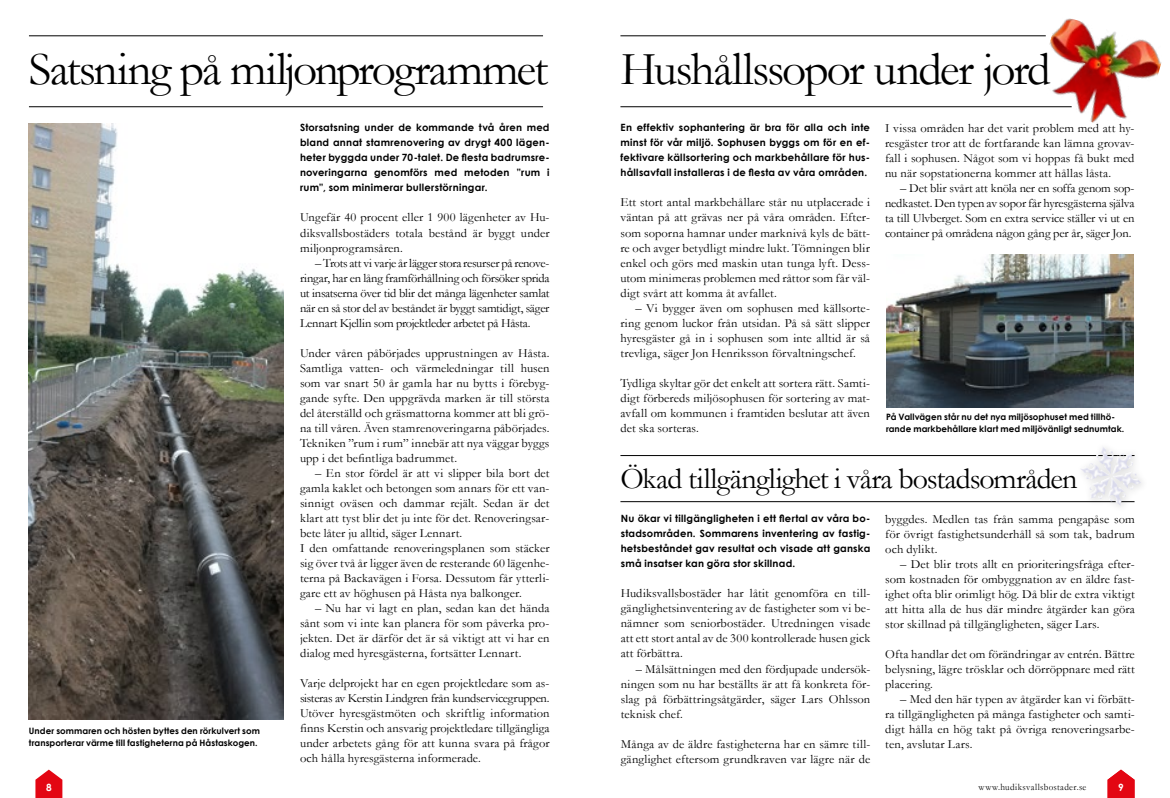
<style>
.page{position:relative;width:1170px;height:798px;background:#fff}
.page>*{position:absolute;margin:0;border:0;box-sizing:border-box;transform-origin:0 0}
.t1{font:47.5px "Garamond";letter-spacing:-.045em;color:#000}
.t2{font:30px "Garamond";letter-spacing:-.03em;color:#000}
.t3{font:12.5px/15px "Garamond";letter-spacing:.01em;color:#000;text-align:justify}
.t4{font:700 10px/15px "Century Gothic";letter-spacing:.02em;color:#000;text-align:justify}
.t5{font:700 10px "Century Gothic";color:#fff}
.t6{font:9.62px "Garamond";letter-spacing:.04em;color:#000;scale:.95 1}
.t7{font:700 8.75px/11.2px "Century Gothic";letter-spacing:.005em;color:#000}
</style>
<div class="page">
<img style="left:886px;top:254px;width:247px;height:153px">
<svg style="left:35px;top:769px;width:27px;height:28px"></svg>
<svg style="left:1107px;top:769px;width:27px;height:28px"></svg>
<hr style="left:29px;top:35px;width:514px;height:1px;background:#000">
<hr style="left:620px;top:35px;width:425px;height:1px;background:#000">
<hr style="left:620px;top:455px;width:514px;height:1px;background:#000">
<hr style="left:29px;top:106px;width:514px;height:1px;background:#000">
<hr style="left:620px;top:106px;width:451px;height:1px;background:#000">
<hr style="left:620px;top:501px;width:514px;height:1px;background:#000">
<img style="left:29px;top:124px;width:255px;height:595px">
<img style="left:1031px;top:18px;width:131px;height:105px">
<div style="left:1075px;top:439px;width:74px;height:74px;background:#000;opacity:.15"></div>
<img style="left:1095px;top:445px;width:37px;height:29px">
<h1 class="t1" style="left:29px;top:37px;width:520px">Satsning på miljonprogrammet</h1>
<h1 class="t1" style="left:620px;top:37px;width:432px">Hushållssopor under jord</h1>
<p class="t7" style="left:29px;top:724px;width:232px">Under sommaren och hösten byttes den rörkulvert som transporterar värme till fastigheterna på Håstaskogen.</p>
<p class="t4" style="left:300px;top:120px;width:251px">Storsatsning under de kommande två åren med bland annat stamrenovering av drygt 400 lägen&shy;heter byggda under 70-talet. De flesta badrumsre&shy;noveringarna genomförs med metoden ”rum i rum”, som minimerar bullerstörningar.</p>
<p class="t3" style="left:300px;top:210px;width:251px">Ungefär 40 procent eller 1 900 lägenheter av Hu&shy;diksvallsbostäders totala bestånd är byggt under miljonprogramsåren.</p>
<p class="t3" style="left:300px;top:255px;width:251px;text-indent:15px">– Trots att vi varje år lägger stora resurser på renove&shy;ringar, har en lång framförhållning och försöker sprida ut insatserna över tid blir det många lägenheter samlat när en så stor del av beståndet är byggt samtidigt, säger Lennart Kjellin som projektleder arbetet på Håsta.</p>
<p class="t3" style="left:300px;top:345px;width:251px">Under våren påbörjades upprustningen av Håsta.<br>Samtliga vatten- och värmeledningar till husen som var snart 50 år gamla har nu bytts i förebyg&shy;gande syfte. Den uppgrävda marken är till största del återställd och gräsmattorna kommer att bli grö&shy;na till våren. Även stamrenoveringarna påbörjades.<br>Tekniken ”rum i rum” innebär att nya väggar byggs upp i det befintliga badrummet.</p>
<p class="t3" style="left:300px;top:465px;width:251px;text-align:left;text-indent:15px">– En stor fördel är att vi slipper bila bort det gamla kaklet och betongen som annars för ett van&shy;sinnigt oväsen och dammar rejält. Sedan är det klart att tyst blir det ju inte för det. Renoveringsar&shy;bete låter ju alltid, säger Lennart.<br>I den omfattande renoveringsplanen som stäcker sig över två år ligger även de resterande 60 lägenhe&shy;terna på Backavägen i Forsa. Dessutom får ytterli&shy;gare ett av höghusen på Håsta nya balkonger.</p>
<p class="t3" style="left:300px;top:600px;width:251px;text-indent:15px">– Nu har vi lagt en plan, sedan kan det hända sånt som vi inte kan planera för som påverka pro&shy;jekten. Det är därför det är så viktigt att vi har en dialog med hyresgästerna, fortsätter Lennart.</p>
<p class="t3" style="left:300px;top:675px;width:251px">Varje delprojekt har en egen projektledare som as&shy;sisteras av Kerstin Lindgren från kundservicegruppen.<br>Utöver hyresgästmöten och skriftlig information finns Kerstin och ansvarig projektledare tillgängliga under arbetets gång för att kunna svara på frågor och hålla hyresgästerna informerade.</p>
<p class="t4" style="left:620px;top:120px;width:251px">En effektiv sophantering är bra för alla och inte minst för vår miljö. Sophusen byggs om för en ef&shy;fektivare källsortering och markbehållare för hus&shy;hållsavfall installeras i de flesta av våra områden.</p>
<p class="t3" style="left:620px;top:195px;width:251px">Ett stort antal markbehållare står nu utplacerade i väntan på att grävas ner på våra områden. Efter&shy;som soporna hamnar under marknivå kyls de bätt&shy;re och avger betydligt mindre lukt. Tömningen blir enkel och görs med maskin utan tunga lyft. Dess&shy;utom minimeras problemen med råttor som får väl&shy;digt svårt att komma åt avfallet.</p>
<p class="t3" style="left:620px;top:300px;width:251px;text-indent:15px">– Vi bygger även om sophusen med källsorte&shy;ring genom luckor från utsidan. På så sätt slipper hyresgäster gå in i sophusen som inte alltid är så trevliga, säger Jon Henriksson förvaltningschef.</p>
<p class="t3" style="left:620px;top:375px;width:251px">Tydliga skyltar gör det enkelt att sortera rätt. Samti&shy;digt förbereds miljösophusen för sortering av mat&shy;avfall om kommunen i framtiden beslutar att även det ska sorteras.</p>
<p class="t3" style="left:884px;top:120px;width:251px">I vissa områden har det varit problem med att hy&shy;resgäster tror att de fortfarande kan lämna grovav&shy;fall i sophusen. Något som vi hoppas få bukt med nu när sopstationerna kommer att hållas låsta.</p>
<p class="t3" style="left:884px;top:180px;width:251px;text-indent:15px">– Det blir svårt att knöla ner en soffa genom sop&shy;nedkastet. Den typen av sopor får hyresgästerna själva ta till Ulvberget. Som en extra service ställer vi ut en container på områdena någon gång per år, säger Jon.</p>
<p class="t7" style="left:885px;top:411px;width:240px">På Vallvägen står nu det nya miljösophuset med tillhö&shy;rande markbehållare klart med miljövänligt sednumtak.</p>
<h2 class="t2" style="left:620px;top:458px;width:458px">Ökad tillgänglighet i våra bostadsområden</h2>
<p class="t4" style="left:620px;top:510px;width:251px">Nu ökar vi tillgängligheten i ett flertal av våra bo&shy;stadsområden. Sommarens inventering av fastig&shy;hetsbeståndet gav resultat och visade att ganska små insatser kan göra stor skillnad.</p>
<p class="t3" style="left:620px;top:585px;width:251px">Hudiksvallsbostäder har låtit genomföra en till&shy;gänglighetsinventering av de fastigheter som vi be&shy;nämner som seniorbostäder. Utredningen visade att ett stort antal av de 300 kontrollerade husen gick att förbättra.</p>
<p class="t3" style="left:620px;top:660px;width:251px;text-indent:15px">– Målsättningen med den fördjupade undersök&shy;ningen som nu har beställts är att få konkreta för&shy;slag på förbättringsåtgärder, säger Lars Ohlsson teknisk chef.</p>
<p class="t3" style="left:620px;top:735px;width:251px">Många av de äldre fastigheterna har en sämre till&shy;gänglighet eftersom grundkraven var lägre när de</p>
<p class="t3" style="left:885px;top:511px;width:251px">byggdes. Medlen tas från samma pengapåse som för övrigt fastighetsunderhåll så som tak, badrum och dylikt.</p>
<p class="t3" style="left:885px;top:556px;width:251px;text-indent:15px">– Det blir trots allt en prioriteringsfråga efter&shy;som kostnaden för ombyggnation av en äldre fast&shy;ighet ofta blir orimligt hög. Då blir de extra viktigt att hitta alla de hus där mindre åtgärder kan göra stor skillnad på tillgängligheten, säger Lars.</p>
<p class="t3" style="left:885px;top:646px;width:251px">Ofta handlar det om förändringar av entrén. Bättre belysning, lägre trösklar och dörröppnare med rätt placering.</p>
<p class="t3" style="left:885px;top:691px;width:251px;text-indent:15px">– Med den här typen av åtgärder kan vi förbätt&shy;ra tillgängligheten på många fastigheter och samti&shy;digt hålla en hög takt på övriga renoveringsarbe&shy;ten, avslutar Lars.</p>
<p class="t5" style="left:46px;top:779px;width:7px">8</p>
<p class="t6" style="left:978px;top:780px;width:115px">www.hudiksvallsbostader.se</p>
<p class="t5" style="left:1118px;top:779px;width:7px">9</p>
</div>
